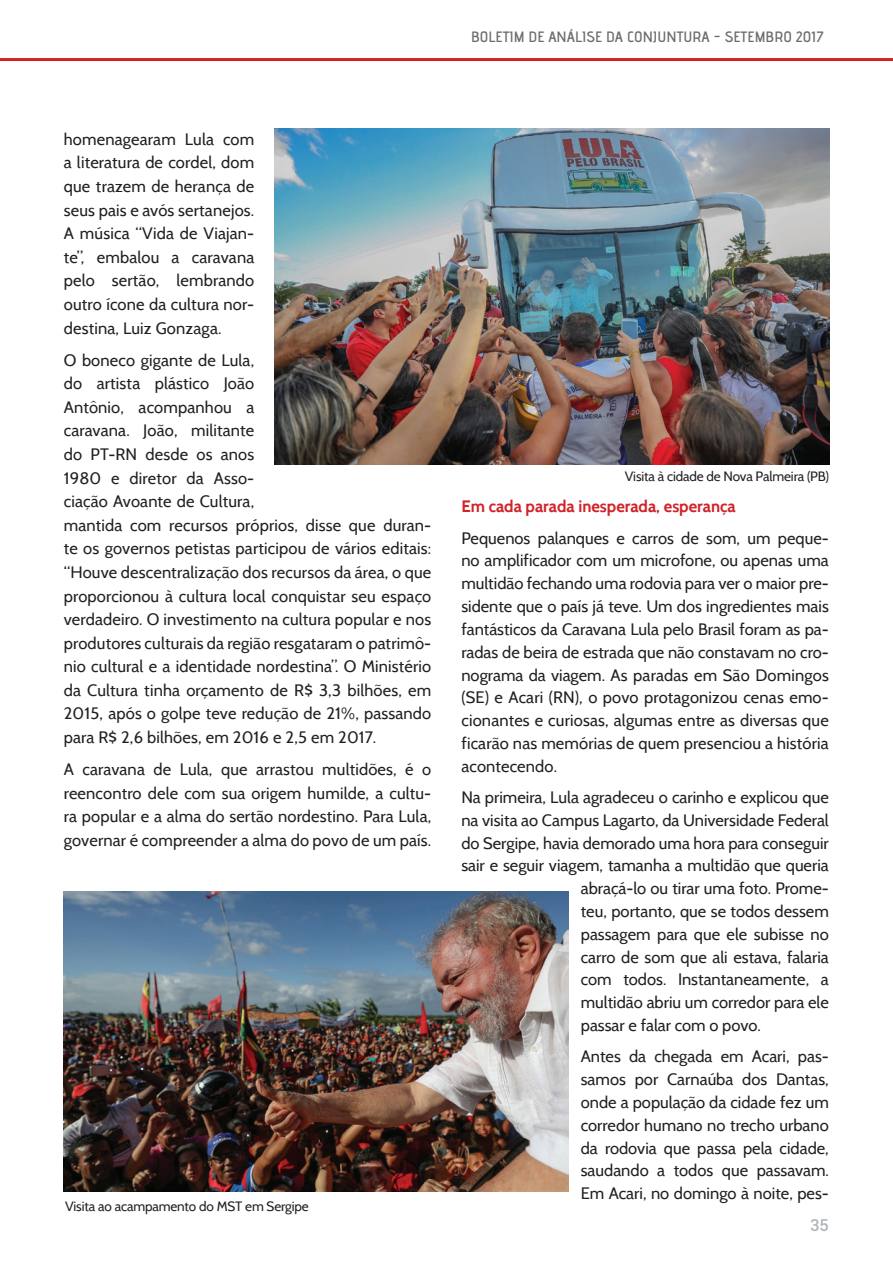
<style>
.page{position:relative;width:893px;height:1263px;background:#fff}
.page>*{position:absolute;margin:0;border:0;box-sizing:border-box;transform-origin:0 0}
.t1{font:16.5px/23.5px "Cabin";letter-spacing:.01em;color:#231f20;text-align:justify}
.t2{font:700 16.5px "Cabin";color:#d1232a}
.t3{font:500 16.5px "Roboto";color:#b1b5be}
.t4{font:15px "advent Bd 2";color:#6c6d70;scale:1.05 1}
.t5{font:13.5px "Cabin";letter-spacing:-.01em;color:#231f20}
</style>
<div class="page">
<hr style="left:0;top:58px;width:893px;height:3px;background:#d1232a">
<img style="left:64px;top:891px;width:504px;height:300px">
<img style="left:274px;top:129px;width:555px;height:336px">
<p class="t4" style="left:471px;top:28px;width:337px">BOLETIM DE ANÁLISE DA CONJUNTURA - SETEMBRO 2017</p>
<p class="t1" style="left:64px;top:127px;width:192px">homenagearam Lula com a literatura de cordel, dom que trazem de herança de seus pais e avós sertanejos.<br>A música “Vida de Viajan&shy;te”, embalou a caravana pelo sertão, lembrando outro ícone da cultura nor&shy;destina, Luiz Gonzaga.</p>
<p class="t1" style="left:64px;top:348px;width:369px;text-align:left">O boneco gigante de Lula,<br>do artista plástico João<br>Antônio, acompanhou a<br>caravana. João, militante<br>do PT-RN desde os anos<br>1980 e diretor da Asso-<br>ciação Avoante de Cultura,<br>mantida com recursos próprios, disse que duran&shy;te os governos petistas participou de vários editais: “Houve descentralização dos recursos da área, o que proporcionou à cultura local conquistar seu espaço verdadeiro. O investimento na cultura popular e nos produtores culturais da região resgataram o patrimô&shy;nio cultural e a identidade nordestina”. O Ministério da Cultura tinha orçamento de R$ 3,3 bilhões, em 2015, após o golpe teve redução de 21%, passando para R$ 2,6 bilhões, em 2016 e 2,5 em 2017.</p>
<p class="t1" style="left:64px;top:757px;width:369px">A caravana de Lula, que arrastou multidões, é o reencontro dele com sua origem humilde, a cultu&shy;ra popular e a alma do sertão nordestino. Para Lula, governar é compreender a alma do povo de um país.</p>
<p class="t5" style="left:65px;top:1197px;width:245px">Visita ao acampamento do MST em Sergipe</p>
<p class="t5" style="left:625px;top:467px;width:206px">Visita à cidade de Nova Palmeira (PB)</p>
<p class="t2" style="left:461px;top:497px;width:276px">Em cada parada inesperada, esperança</p>
<p class="t1" style="left:461px;top:526px;width:369px;line-height:22.8px">Pequenos palanques e carros de som, um peque&shy;no amplificador com um microfone, ou apenas uma multidão fechando uma rodovia para ver o maior pre&shy;sidente que o país já teve. Um dos ingredientes mais fantásticos da Caravana Lula pelo Brasil foram as pa&shy;radas de beira de estrada que não constavam no cro&shy;nograma da viagem. As paradas em São Domingos (SE) e Acari (RN), o povo protagonizou cenas emo&shy;cionantes e curiosas, algumas entre as diversas que ficarão nas memórias de quem presenciou a história acontecendo.</p>
<p class="t1" style="left:461px;top:785px;width:369px">Na primeira, Lula agradeceu o carinho e explicou que</p>
<p class="t1" style="left:461px;top:808px;width:369px">na visita ao Campus Lagarto, da Universidade Federal</p>
<p class="t1" style="left:461px;top:831px;width:369px">do Sergipe, havia demorado uma hora para conseguir</p>
<p class="t1" style="left:461px;top:854px;width:369px">sair e seguir viagem, tamanha a multidão que queria</p>
<p class="t1" style="left:581px;top:876px;width:250px">abraçá-lo ou tirar uma foto. Prome-</p>
<p class="t1" style="left:581px;top:899px;width:249px">teu, portanto, que se todos dessem</p>
<p class="t1" style="left:581px;top:922px;width:249px">passagem para que ele subisse no</p>
<p class="t1" style="left:581px;top:945px;width:249px">carro de som que ali estava, falaria</p>
<p class="t1" style="left:581px;top:968px;width:250px">com todos. Instantaneamente, a</p>
<p class="t1" style="left:581px;top:990px;width:249px">multidão abriu um corredor para ele</p>
<p class="t1" style="left:581px;top:1013px;width:181px">passar e falar com o povo.</p>
<p class="t1" style="left:581px;top:1045px;width:250px;line-height:22.8px">Antes da chegada em Acari, pas&shy;samos por Carnaúba dos Dantas, onde a população da cidade fez um corredor humano no trecho urbano da rodovia que passa pela cidade, saudando a todos que passavam.<br>Em Acari, no domingo à noite, pes-</p>
<p class="t3" style="left:810px;top:1214px;width:20px">35</p>
</div>
